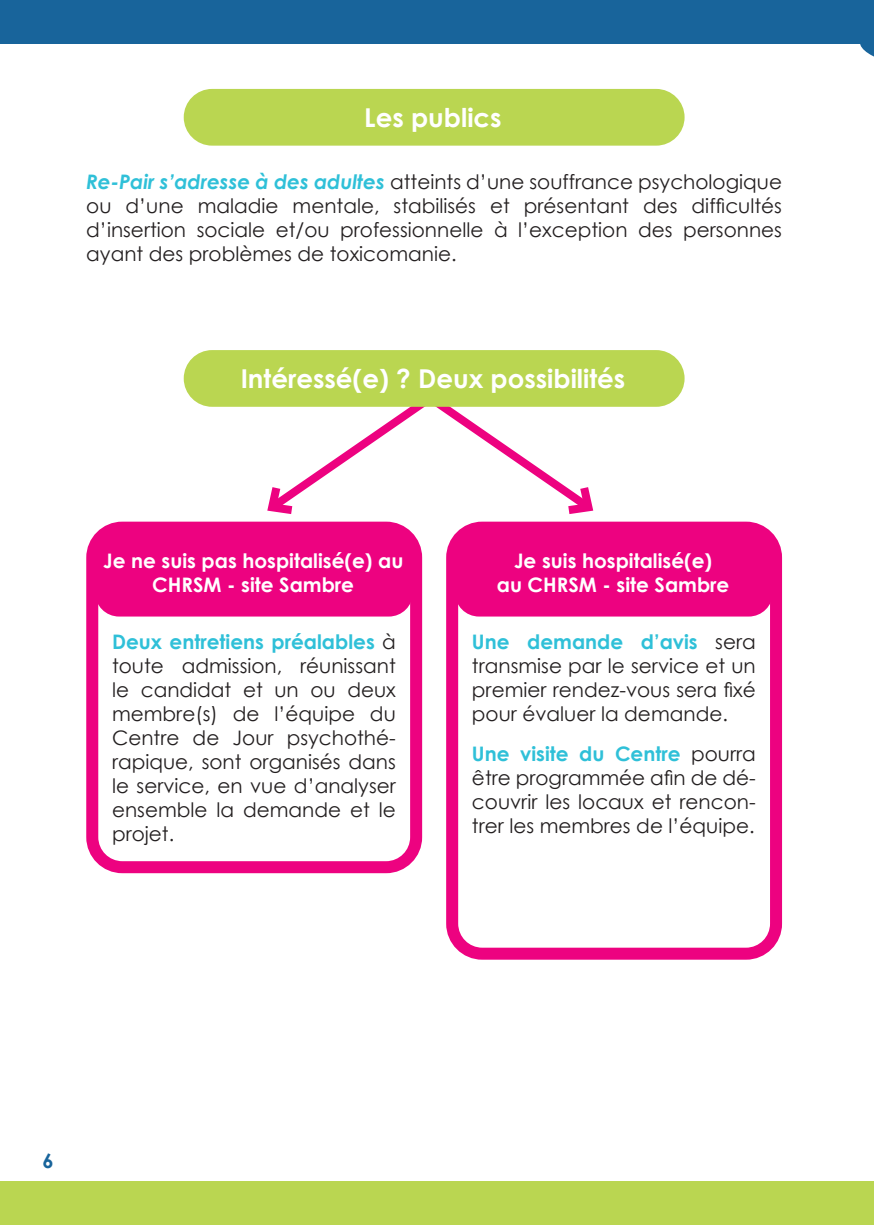
<style>
.page{position:relative;width:874px;height:1225px;background:#fff}
.page>*{position:absolute;margin:0;border:0;box-sizing:border-box;transform-origin:0 0}
.t1{font:700 26px "Century Gothic";color:#fff}
.t2{font:20px/24px "Century Gothic";color:#231f20;text-align:justify}
.t3{font:700 20px/24px "Century Gothic";color:#fff;text-align:center}
.t4{font:700 20px "Century Gothic";color:#18649b}
.s1{font-weight:700;font-style:italic;color:#2fc0d8}
.s2{font-weight:700;color:#2fc0d8}
</style>
<div class="page">
<div style="left:0;top:0;width:873px;height:43px;background:#18649b"></div>
<div style="left:0;top:1181px;width:873px;height:44px;background:#bad651"></div>
<div style="left:184px;top:89px;width:500px;height:57px;background:#bad651;border-radius:28px"></div>
<svg style="left:267px;top:407px;width:327px;height:107px"></svg>
<div style="left:184px;top:350px;width:500px;height:57px;background:#bad651;border-radius:28px"></div>
<svg style="left:859px;top:43px;width:14px;height:13px"></svg>
<div style="left:86px;top:521px;width:336px;height:352px;border:12px solid #ed0280;border-radius:30px"></div>
<div style="left:95px;top:528px;width:317px;height:88px;background:#ed0280;border-radius:24px"></div>
<div style="left:446px;top:521px;width:335px;height:438px;border:12px solid #ed0280;border-radius:30px"></div>
<div style="left:454px;top:528px;width:318px;height:88px;background:#ed0280;border-radius:24px"></div>
<p class="t1" style="left:364px;top:98px;width:139px">Les publics</p>
<p class="t2" style="left:86px;top:169px;width:697px"><span class="s1">Re-Pair s’adresse à des adultes</span> atteints d’une souffrance psychologique ou d’une maladie mentale, stabilisés et présentant des difficultés d’insertion sociale et/ou professionnelle à l’exception des personnes ayant des problèmes de toxicomanie.</p>
<p class="t1" style="left:240px;top:359px;width:386px">Intéressé(e) ? Deux possibilités</p>
<p class="t3" style="left:103px;top:548px;width:301px">Je ne suis pas hospitalisé(e) au<br>CHRSM - site Sambre</p>
<p class="t2" style="left:112px;top:629px;width:285px"><span class="s2">Deux entretiens préalables</span> à toute admission, réunissant le candidat et un ou deux membre(s) de l’équipe du Centre de Jour psychothé&shy;rapique, sont organisés dans le service, en vue d’analyser ensemble la demande et le projet.</p>
<p class="t3" style="left:513px;top:548px;width:200px">Je suis hospitalisé(e)</p>
<p class="t3" style="left:496px;top:572px;width:234px">au CHRSM - site Sambre</p>
<p class="t2" style="left:471px;top:629px;width:285px"><span class="s2">Une demande d’avis</span> sera transmise par le service et un premier rendez-vous sera fixé pour évaluer la demande.</p>
<p class="t2" style="left:471px;top:741px;width:285px"><span class="s2">Une visite du Centre</span> pourra être programmée afin de dé&shy;couvrir les locaux et rencon&shy;trer les membres de l’équipe.</p>
<p class="t4" style="left:43px;top:1145px;width:13px">6</p>
</div>
